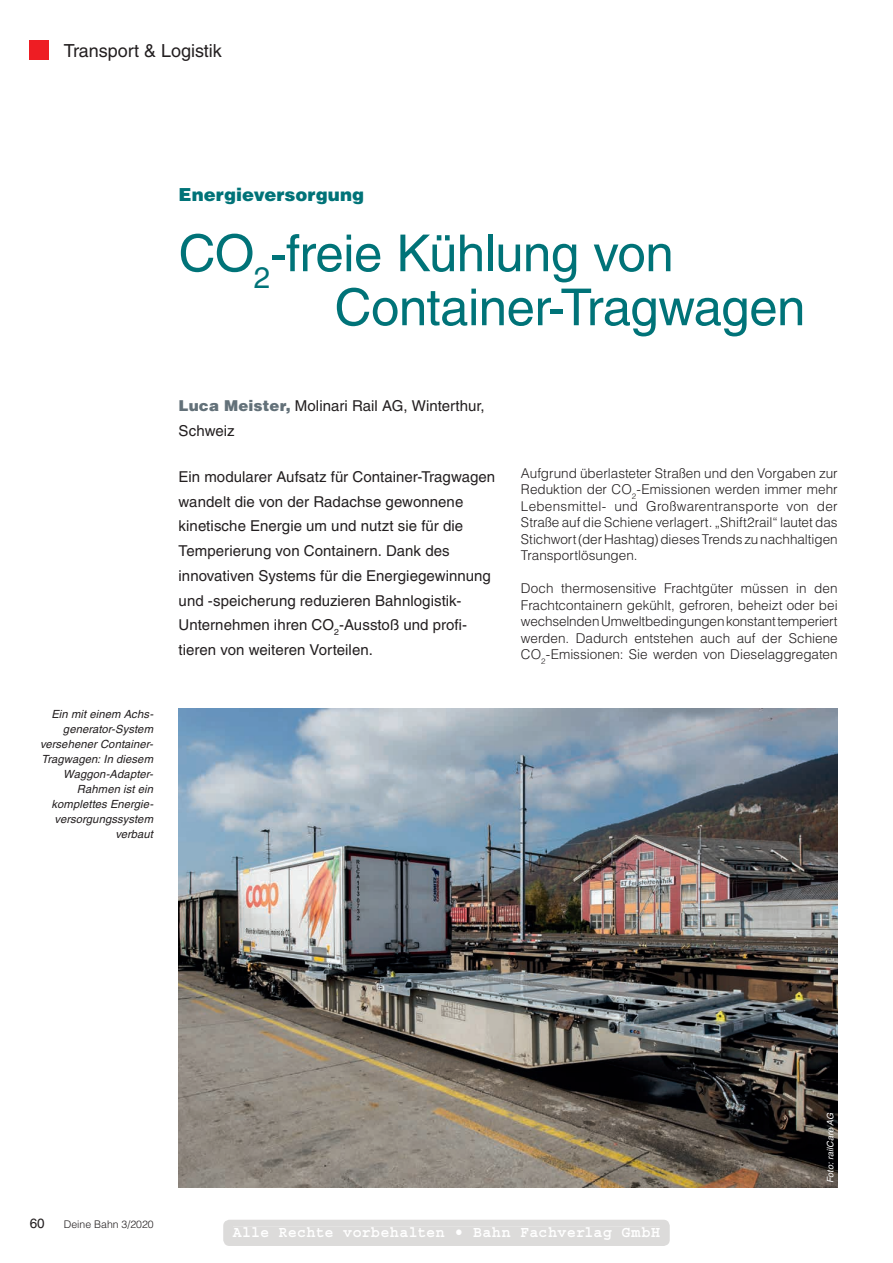
<style>
.page{position:relative;width:893px;height:1263px;background:#fff}
.page>*{position:absolute;margin:0;border:0;box-sizing:border-box;transform-origin:0 0}
.t1{font:51px/54px "Helvetica LT";letter-spacing:-.01em;color:#007378}
.t2{font:18px "Helvetica LT";color:#231f20}
.t3{font:900 18px "Helvetica LT";letter-spacing:.005em;color:#007378}
.t4{font:700 15.75px "Courier";letter-spacing:.025em;color:#fff;scale:.95 1}
.t5{font:15px/24.8px "Helvetica LT";letter-spacing:.005em;color:#231f20}
.t6{font:300 13.5px/16.5px "Helvetica LT";color:#231f20;text-align:justify}
.t7{font:13.5px "Helvetica LT";color:#231f20}
.t8{font:italic 11.25px/15px "Helvetica LT";letter-spacing:.01em;color:#231f20;text-align:right}
.t9{font:300 10.5px "Helvetica LT";color:#231f20}
.t10{font:italic 9px "Helvetica LT";color:#fff}
.s1{font-weight:900;color:#637179}
</style>
<div class="page">
<div style="left:30px;top:40px;width:19px;height:19px;background:#ee1d23"></div>
<img style="left:179px;top:709px;width:659px;height:478px">
<div style="left:223px;top:1220px;width:447px;height:26px;background:#dcdbda"></div>
<div style="left:233px;top:1227px;width:427px;height:12px;background:#dcdbda"></div>
<h2 class="t2" style="left:64px;top:40px;width:159px">Transport &amp; Logistik</h2>
<h2 class="t3" style="left:179px;top:182px;width:187px">Energieversorgung</h2>
<h1 class="t1" style="left:335px;top:226px;width:472px;text-indent:-156px">CO<sub>2</sub>-freie Kühlung von<br>Container-Tragwagen</h1>
<p class="t8" style="left:40px;top:706px;width:115px">Ein mit einem Achs&shy;generator-System versehener Container-<br>Tragwagen: In diesem<br>Waggon-Adapter-<br>Rahmen ist ein komplettes Energie&shy;versorgungssystem verbaut</p>
<p class="t5" style="left:179px;top:394px;width:308px"><span class="s1">Luca Meister,</span> Molinari Rail AG, Winterthur,<br>Schweiz</p>
<p class="t5" style="left:179px;top:464px;width:318px">Ein modularer Aufsatz für Container-Tragwagen wandelt die von der Radachse gewonnene kinetische Energie um und nutzt sie für die Temperierung von Containern. Dank des innovativen Systems für die Energiegewinnung und -speicherung reduzieren Bahnlogistik-Unternehmen ihren CO<sub>2</sub>-Ausstoß und profi&shy;tieren von weiteren Vorteilen.</p>
<p class="t6" style="left:521px;top:465px;width:318px">Aufgrund überlasteter Straßen und den Vorgaben zur Reduktion der CO<sub>2</sub>-Emissionen werden immer mehr Lebensmittel- und Großwarentransporte von der Straße auf die Schiene verlagert. „Shift2rail“ lautet das Stichwort (der Hashtag) dieses Trends zu nachhaltigen Transportlösungen.</p>
<p class="t6" style="left:521px;top:580px;width:318px">Doch thermosensitive Frachtgüter müssen in den Frachtcontainern gekühlt, gefroren, beheizt oder bei wechselnden Umweltbedingungen konstant temperiert werden. Dadurch entstehen auch auf der Schiene CO<sub>2</sub>-Emissionen: Sie werden von Dieselaggregaten</p>
<p class="t7" style="left:30px;top:1215px;width:17px">60</p>
<p class="t9" style="left:64px;top:1217px;width:91px">Deine Bahn 3/2020</p>
<p class="t4" style="left:233px;top:1224px;width:451px">Alle Rechte vorbehalten • Bahn Fachverlag GmbH</p>
<p class="t10" style="left:825px;top:1183px;width:72px;rotate:-90deg">Foto: railCare AG</p>
</div>
